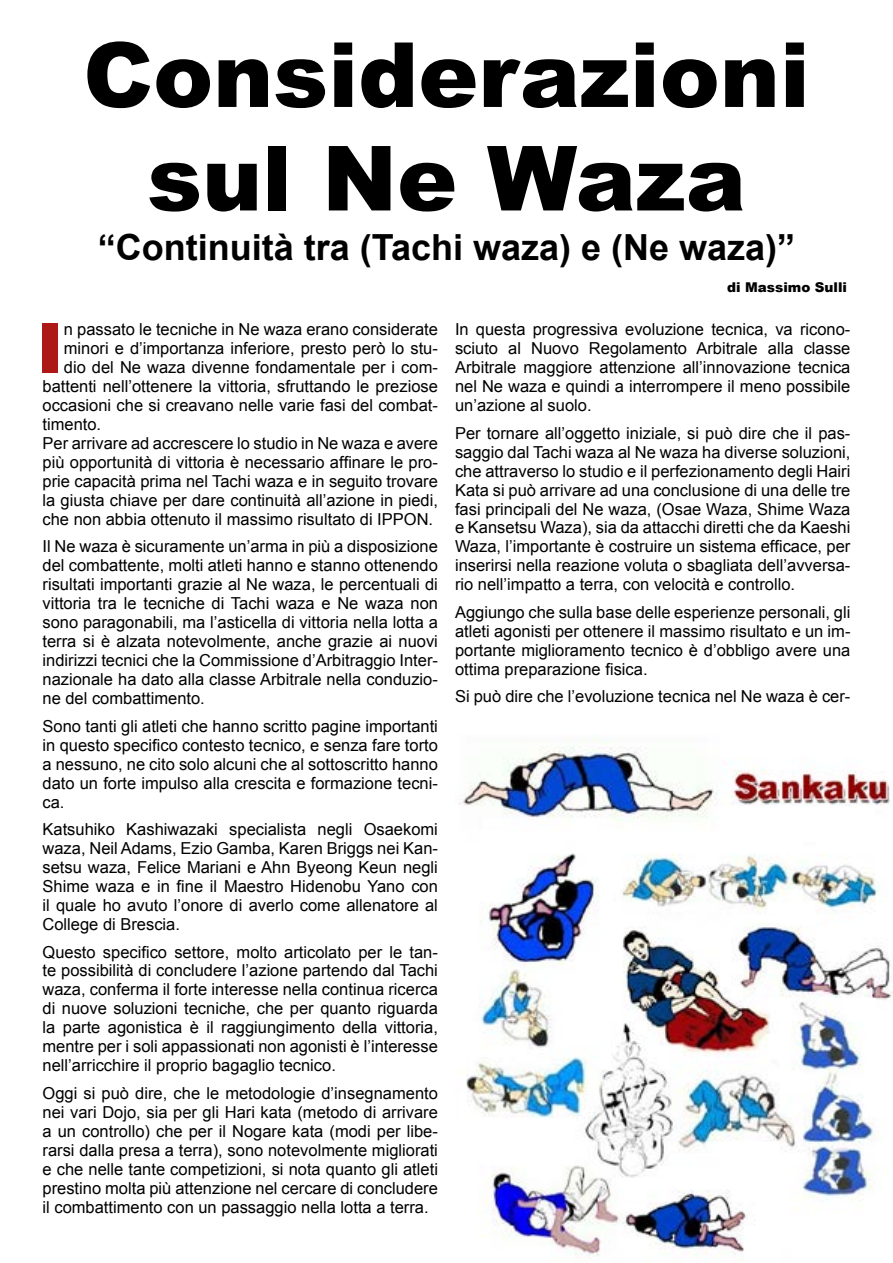
<style>
.page{position:relative;width:893px;height:1263px;background:#fff}
.page>*{position:absolute;margin:0;border:0;box-sizing:border-box;transform-origin:0 0}
.t1{font:900 90px/103.5px "Arial";color:#000;text-align:center}
.t2{font:900 69.45px "Arial";color:#ac1917}
.t3{font:700 36px "Arial";color:#000}
.t4{font:16.5px/19px "Arial";color:#000;text-align:justify}
.t5{font:900 13.5px "Arial";color:#000}
</style>
<div class="page">
<img style="left:459px;top:737px;width:434px;height:521px">
<h1 class="t1" style="left:83px;top:20px;width:728px">Considerazioni sul Ne Waza</h1>
<h3 class="t3" style="left:98px;top:224px;width:699px">“Continuità tra (Tachi waza) e (Ne waza)”</h3>
<h2 class="t2" style="left:37px;top:298px;width:29px">I</h2>
<p class="t4" style="left:64px;top:320px;width:376px">n passato le tecniche in Ne waza erano considerate</p>
<p class="t4" style="left:64px;top:339px;width:376px">minori e d’importanza inferiore, presto però lo stu-</p>
<p class="t4" style="left:64px;top:358px;width:376px">dio del Ne waza divenne fondamentale per i com-</p>
<p class="t4" style="left:43px;top:377px;width:397px">battenti nell’ottenere la vittoria, sfruttando le preziose</p>
<p class="t4" style="left:43px;top:396px;width:397px">occasioni che si creavano nelle varie fasi del combat-</p>
<p class="t4" style="left:43px;top:415px;width:60px">timento.</p>
<p class="t4" style="left:43px;top:434px;width:397px">Per arrivare ad accrescere lo studio in Ne waza e avere</p>
<p class="t4" style="left:43px;top:453px;width:397px">più opportunità di vittoria è necessario affinare le pro-</p>
<p class="t4" style="left:43px;top:472px;width:397px">prie capacità prima nel Tachi waza e in seguito trovare</p>
<p class="t4" style="left:43px;top:491px;width:397px">la giusta chiave per dare continuità all’azione in piedi,</p>
<p class="t4" style="left:43px;top:510px;width:392px">che non abbia ottenuto il massimo risultato di IPPON.</p>
<p class="t4" style="left:43px;top:537px;width:397px">Il Ne waza è sicuramente un’arma in più a disposizione del combattente, molti atleti hanno e stanno ottenendo risultati importanti grazie al Ne waza, le percentuali di vittoria tra le tecniche di Tachi waza e Ne waza non sono paragonabili, ma l’asticella di vittoria nella lotta a terra si è alzata notevolmente, anche grazie ai nuovi indirizzi tecnici che la Commissione d’Arbitraggio Inter&shy;nazionale ha dato alla classe Arbitrale nella conduzio&shy;ne del combattimento.</p>
<p class="t4" style="left:43px;top:717px;width:397px">Sono tanti gli atleti che hanno scritto pagine importanti in questo specifico contesto tecnico, e senza fare torto a nessuno, ne cito solo alcuni che al sottoscritto hanno dato un forte impulso alla crescita e formazione tecni&shy;ca.</p>
<p class="t4" style="left:43px;top:820px;width:397px">Katsuhiko Kashiwazaki specialista negli Osaekomi waza, Neil Adams, Ezio Gamba, Karen Briggs nei Kan&shy;setsu waza, Felice Mariani e Ahn Byeong Keun negli Shime waza e in fine il Maestro Hidenobu Yano con il quale ho avuto l’onore di averlo come allenatore al College di Brescia.</p>
<p class="t4" style="left:43px;top:942px;width:397px">Questo specifico settore, molto articolato per le tan&shy;te possibilità di concludere l’azione partendo dal Tachi waza, conferma il forte interesse nella continua ricerca di nuove soluzioni tecniche, che per quanto riguarda la parte agonistica è il raggiungimento della vittoria, mentre per i soli appassionati non agonisti è l’interesse nell’arricchire il proprio bagaglio tecnico.</p>
<p class="t4" style="left:43px;top:1084px;width:397px">Oggi si può dire, che le metodologie d’insegnamento nei vari Dojo, sia per gli Hari kata (metodo di arrivare a un controllo) che per il Nogare kata (modi per libe&shy;rarsi dalla presa a terra), sono notevolmente migliorati e che nelle tante competizioni, si nota quanto gli atleti prestino molta più attenzione nel cercare di concludere il combattimento con un passaggio nella lotta a terra.</p>
<p class="t5" style="left:727px;top:278px;width:121px">di Massimo Sulli</p>
<p class="t4" style="left:455px;top:320px;width:397px">In questa progressiva evoluzione tecnica, va ricono&shy;sciuto al Nuovo Regolamento Arbitrale alla classe Arbitrale maggiore attenzione all’innovazione tecnica nel Ne waza e quindi a interrompere il meno possibile un’azione al suolo.</p>
<p class="t4" style="left:455px;top:423px;width:397px">Per tornare all’oggetto iniziale, si può dire che il pas&shy;saggio dal Tachi waza al Ne waza ha diverse soluzioni, che attraverso lo studio e il perfezionamento degli Hairi Kata si può arrivare ad una conclusione di una delle tre fasi principali del Ne waza, (Osae Waza, Shime Waza e Kansetsu Waza), sia da attacchi diretti che da Kaeshi Waza, l’importante è costruire un sistema efficace, per inserirsi nella reazione voluta o sbagliata dell’avversa&shy;rio nell’impatto a terra, con velocità e controllo.</p>
<p class="t4" style="left:455px;top:603px;width:397px">Aggiungo che sulla base delle esperienze personali, gli atleti agonisti per ottenere il massimo risultato e un im&shy;portante miglioramento tecnico è d’obbligo avere una ottima preparazione fisica.</p>
<p class="t4" style="left:455px;top:687px;width:397px">Si può dire che l’evoluzione tecnica nel Ne waza è cer-</p>
</div>
